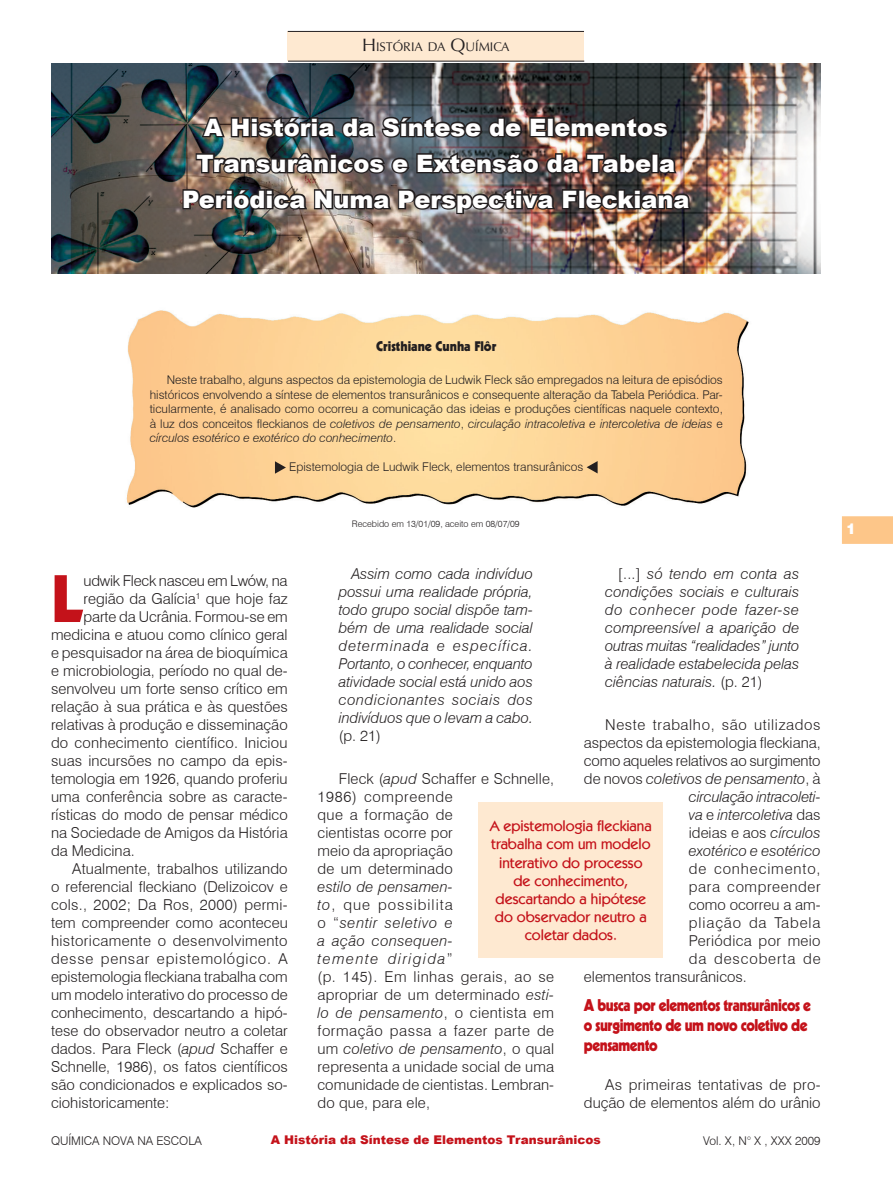
<style>
.page{position:relative;width:893px;height:1191px;background:#fff}
.page>*{position:absolute;margin:0;border:0;box-sizing:border-box;transform-origin:0 0}
.t1{font:900 64.95px "Kabel";color:#c4121a}
.Título{font:900 24px/36px "Arial";color:#fff;text-align:center}
.Seção{font:900 16.5px/19.8px "Kabel";letter-spacing:-.03em;color:#c4121a;scale:.9 1}
.t2{font:300 15px/18px "Swiss 721 BT";color:#231f20;text-align:justify}
.Citacao{font:italic 300 15px/18px "Swiss 721 BT";color:#231f20;text-align:justify}
.Olho{font:500 15px/18px "Kabel IT Cby BT";color:#c4121a;text-align:center}
.t3{font:300 15px "Swiss 721 BT";letter-spacing:.06em;color:#231f20}
.t4{font:300 15px "Swiss 721 BT";letter-spacing:.04em;color:#231f20}
.t5{font:300 15px "Swiss 721 BT";letter-spacing:.025em;color:#231f20}
.t6{font:900 15px "Swiss 721 BT";color:#fff}
.Autores{font:900 13.5px "Kabel";color:#231f20}
.t7{font:12.6px "Optima";color:#231f20}
.Resumo{font:300 12px/14.4px "Swiss 721 BT";color:#231f20;text-align:justify}
.Keywords{font:300 12px "Swiss 721 BT";color:#231f20}
.Cabeça{font:900 12px "Arial";color:#c4121a}
.Recebido{font:300 9px "Swiss 721 BT";color:#231f20}
.s1{font-size:18px}
.s2{font-style:italic}
.s3{font-style:normal}
</style>
<div class="page">
<svg style="left:842px;top:516px;width:51px;height:28px"></svg>
<img style="left:51px;top:64px;width:770px;height:210px">
<img style="left:126px;top:310px;width:623px;height:198px">
<div style="left:287px;top:31px;width:297px;height:30px;background:#fee9d1"></div>
<hr style="left:288px;top:61px;width:296px;height:1px;background:#231f20">
<hr style="left:288px;top:31px;width:296px;height:1px;background:#231f20">
<svg style="left:275px;top:461px;width:11px;height:13px"></svg>
<svg style="left:587px;top:461px;width:11px;height:12px"></svg>
<img style="left:200px;top:113px;width:471px;height:27px">
<img style="left:194px;top:150px;width:485px;height:26px">
<img style="left:181px;top:186px;width:512px;height:30px">
<div style="left:478px;top:802px;width:185px;height:155px;background:#fee9d1"></div>
<p class="t7" style="left:362px;top:39px;width:149px"><span class="s1">H</span>ISTÓRIA DA <span class="s1">Q</span>UÍMICA</p>
<p class="Título" style="left:182px;top:108px;width:509px">A História da Síntese de Elementos<br>Transurânicos e Extensão da Tabela<br>Periódica Numa Perspectiva Fleckiana</p>
<p class="Autores" style="left:376px;top:337px;width:122px">Cristhiane Cunha Flôr</p>
<p class="Resumo" style="left:150px;top:373px;width:575px;text-indent:17px">Neste trabalho, alguns aspectos da epistemologia de Ludwik Fleck são empregados na leitura de episódios históricos envolvendo a síntese de elementos transurânicos e consequente alteração da Tabela Periódica. Par&shy;ticularmente, é analisado como ocorreu a comunicação das ideias e produções científicas naquele contexto, à luz dos conceitos fleckianos de <span class="s2">coletivos de pensamento</span>, <span class="s2">circulação intracoletiva e intercoletiva de ideias</span> e <span class="s2">círculos esotérico e exotérico do conhecimento</span>.</p>
<p class="Keywords" style="left:289px;top:459px;width:296px">Epistemologia de Ludwik Fleck, elementos transurânicos</p>
<p class="t1" style="left:51px;top:558px;width:34px">L</p>
<p class="t2" style="left:84px;top:571px;width:206px">udwik Fleck nasceu em Lwów, na</p>
<p class="t2" style="left:84px;top:589px;width:206px">região da Galícia<sup>1</sup> que hoje faz</p>
<p class="t2" style="left:84px;top:607px;width:206px">parte da Ucrânia. Formou-se em</p>
<p class="t2" style="left:51px;top:625px;width:238px">medicina e atuou como clínico geral</p>
<p class="t2" style="left:51px;top:643px;width:238px">e pesquisador na área de bioquímica</p>
<p class="t2" style="left:51px;top:661px;width:238px">e microbiologia, período no qual de-</p>
<p class="t2" style="left:51px;top:679px;width:238px">senvolveu um forte senso crítico em</p>
<p class="t2" style="left:51px;top:697px;width:238px">relação à sua prática e às questões</p>
<p class="t2" style="left:51px;top:715px;width:238px">relativas à produção e disseminação</p>
<p class="t2" style="left:51px;top:733px;width:238px">do conhecimento científico. Iniciou</p>
<p class="t2" style="left:51px;top:751px;width:238px">suas incursões no campo da epis-</p>
<p class="t2" style="left:51px;top:769px;width:238px">temologia em 1926, quando proferiu</p>
<p class="t2" style="left:51px;top:787px;width:238px">uma conferência sobre as caracte-</p>
<p class="t2" style="left:51px;top:805px;width:238px">rísticas do modo de pensar médico</p>
<p class="t2" style="left:51px;top:823px;width:238px">na Sociedade de Amigos da História</p>
<p class="t2" style="left:51px;top:841px;width:85px">da Medicina.</p>
<p class="t2" style="left:51px;top:859px;width:238px;text-indent:21px">Atualmente, trabalhos utilizando o referencial fleckiano (Delizoicov e cols., 2002; Da Ros, 2000) permi&shy;tem compreender como aconteceu historicamente o desenvolvimento desse pensar epistemológico. A epistemologia fleckiana trabalha com um modelo interativo do processo de conhecimento, descartando a hipó&shy;tese do observador neutro a coletar dados. Para Fleck (<span class="s2">apud</span> Schaffer e Schnelle, 1986), os fatos científicos são condicionados e explicados so&shy;ciohistoricamente:</p>
<p class="Recebido" style="left:352px;top:518px;width:169px">Recebido em 13/01/09, aceito em 08/07/09</p>
<p class="Citacao" style="left:339px;top:565px;width:196px;text-indent:13px">Assim como cada indivíduo possui uma realidade própria, todo grupo social dispõe tam&shy;bém de uma realidade social determinada e específica.<br>Portanto, o conhecer, enquanto atividade social está unido aos condicionantes sociais dos indivíduos que o levam a cabo. <span class="s3">(p. 21)</span></p>
<p class="t2" style="left:317px;top:769px;width:238px;text-align:left;text-indent:21px">Fleck (<span class="s2">apud</span> Schaffer e Schnelle,<br>1986) compreende<br>que a formação de<br>cientistas ocorre por<br>meio da apropriação<br>de um determinado<br><span class="s2">estilo de pensamen-<br>to</span>, que possibilita<br>o “<span class="s2">sentir seletivo e<br>a ação consequen-<br>temente dirigida</span>”<br>(p. 145). Em linhas gerais, ao se apropriar de um determinado <span class="s2">esti&shy;lo de pensamento</span>, o cientista em formação passa a fazer parte de um <span class="s2">coletivo de pensamento</span>, o qual representa a unidade social de uma comunidade de cientistas. Lembran&shy;do que, para ele,</p>
<p class="Citacao" style="left:605px;top:565px;width:196px;text-indent:13px"><span class="s3">[...]</span> só tendo em conta as condições sociais e culturais do conhecer pode fazer-se compreensível a aparição de outras muitas “realidades” junto à realidade estabelecida pelas ciências naturais. <span class="s3">(p. 21)</span></p>
<p class="t4" style="left:605px;top:715px;width:217px">Neste trabalho, são utilizados</p>
<p class="t2" style="left:584px;top:733px;width:238px">aspectos da epistemologia fleckiana,</p>
<p class="t2" style="left:584px;top:751px;width:238px">como aqueles relativos ao surgimento</p>
<p class="Citacao" style="left:584px;top:769px;width:238px"><span class="s3">de novos</span> coletivos de pensamento<span class="s3">, à</span></p>
<p class="Citacao" style="left:689px;top:787px;width:133px">circulação intracoleti-</p>
<p class="Citacao" style="left:689px;top:805px;width:133px">va <span class="s3">e</span> intercoletiva <span class="s3">das</span></p>
<p class="t2" style="left:689px;top:823px;width:133px">ideias e aos <span class="s2">círculos</span></p>
<p class="Citacao" style="left:689px;top:841px;width:133px">exotérico e esotérico</p>
<p class="t3" style="left:689px;top:859px;width:133px">de conhecimento,</p>
<p class="t4" style="left:689px;top:877px;width:133px">para compreender</p>
<p class="t2" style="left:689px;top:895px;width:133px">como ocorreu a am-</p>
<p class="t3" style="left:689px;top:913px;width:133px">pliação da Tabela</p>
<p class="t5" style="left:689px;top:931px;width:133px">Periódica por meio</p>
<p class="t3" style="left:689px;top:949px;width:133px">da descoberta de</p>
<p class="t2" style="left:584px;top:967px;width:164px">elementos transurânicos.</p>
<p class="Seção" style="left:584px;top:995px;width:254px">A busca por elementos transurânicos e o surgimento de um novo coletivo de pensamento</p>
<p class="t2" style="left:584px;top:1075px;width:238px;text-align:right">As primeiras tentativas de pro&shy;dução de elementos além do urânio</p>
<p class="Olho" style="left:490px;top:817px;width:163px">A epistemologia fleckiana trabalha com um modelo interativo do processo de conhecimento, descartando a hipótese do observador neutro a coletar dados.</p>
<p class="Resumo" style="left:51px;top:1133px;width:152px">QUÍMICA NOVA NA ESCOLA</p>
<p class="Cabeça" style="left:271px;top:1131px;width:331px">A História da Síntese de Elementos Transurânicos</p>
<p class="Resumo" style="left:703px;top:1133px;width:119px">Vol. X, N° X , XXX 2009</p>
<p class="t6" style="left:846px;top:519px;width:11px">1</p>
</div>
